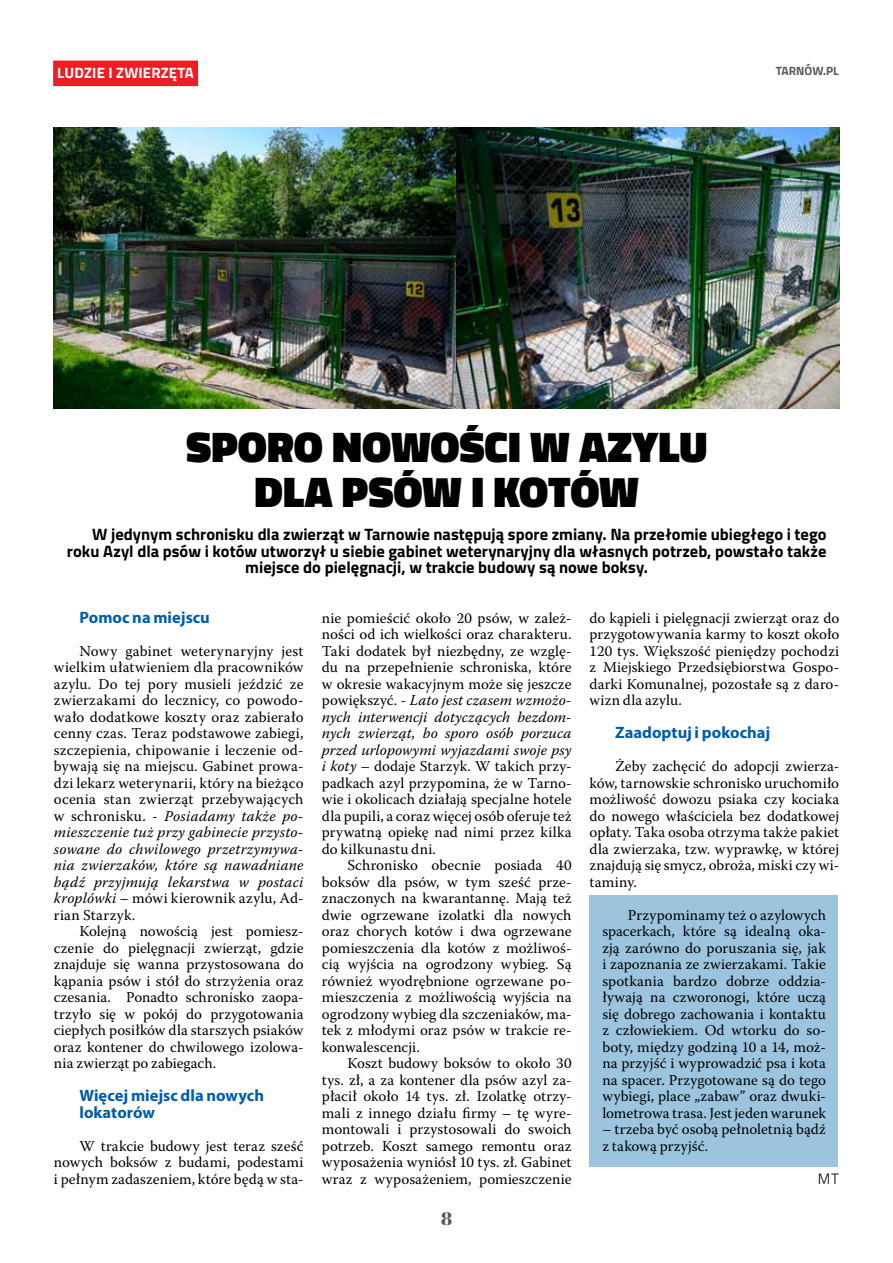
<style>
.page{position:relative;width:893px;height:1263px;background:#fff}
.page>*{position:absolute;margin:0;border:0;box-sizing:border-box;transform-origin:0 0}
.t1{font:900 43.5px/45px "Titillium";color:#000;text-align:center}
.t2{font:18px "Abril Fatface";color:#58595b}
.t3{font:700 16.5px "Titillium";color:#000}
.t4{font:700 16.5px/16.5px "Myriad Pro";color:#005da8}
.t5{font:15px/16.5px "Warnock Pro";letter-spacing:.005em;color:#000;text-align:justify}
.t6{font:700 15px "Titillium";letter-spacing:.01em;color:#fff}
.t7{font:300 15px "Titillium";color:#000}
.t8{font:700 12px "Titillium";color:#58595b}
.s1{font-style:italic}
</style>
<div class="page">
<div style="left:53px;top:61px;width:145px;height:25px;background:#ed1d24"></div>
<img style="left:54px;top:128px;width:403px;height:280px">
<img style="left:457px;top:128px;width:382px;height:280px">
<div style="left:589px;top:895px;width:249px;height:272px;background:#9cc4df"></div>
<p class="t6" style="left:57px;top:61px;width:138px">LUDZIE I ZWIERZĘTA</p>
<p class="t8" style="left:776px;top:62px;width:65px">TARNÓW.PL</p>
<h1 class="t1" style="left:186px;top:425px;width:523px">SPORO NOWOŚCI W AZYLU<br>DLA PSÓW I KOTÓW</h1>
<p class="t3" style="left:92px;top:522px;width:736px">W jedynym schronisku dla zwierząt w Tarnowie następują spore zmiany. Na przełomie ubiegłego i tego</p>
<p class="t3" style="left:67px;top:538px;width:761px">roku Azyl dla psów i kotów utworzył u siebie gabinet weterynaryjny dla własnych potrzeb, powstało także</p>
<p class="t3" style="left:245px;top:555px;width:404px">miejsce do pielęgnacji, w trakcie budowy są nowe boksy.</p>
<p class="t4" style="left:79px;top:608px;width:132px">Pomoc na miejscu</p>
<p class="t5" style="left:54px;top:642px;width:251px;text-indent:26px">Nowy gabinet weterynaryjny jest wielkim ułatwieniem dla pracowników azylu. Do tej pory musieli jeździć ze zwierzakami do lecznicy, co powodo&shy;wało dodatkowe koszty oraz zabierało cenny czas. Teraz podstawowe zabiegi, szczepienia, chipowanie i leczenie od&shy;bywają się na miejscu. Gabinet prowa&shy;dzi lekarz weterynarii, który na bieżąco ocenia stan zwierząt przebywających w schronisku. <span class="s1">- Posiadamy także po&shy;mieszczenie tuż przy gabinecie przysto&shy;sowane do chwilowego przetrzymywa&shy;nia zwierzaków, które są nawadniane bądź przyjmują lekarstwa w postaci kroplówki</span> – mówi kierownik azylu, Ad&shy;rian Starzyk.</p>
<p class="t5" style="left:54px;top:923px;width:251px;text-indent:26px">Kolejną nowością jest pomiesz&shy;czenie do pielęgnacji zwierząt, gdzie znajduje się wanna przystosowana do kąpania psów i stół do strzyżenia oraz czesania. Ponadto schronisko zaopa&shy;trzyło się w pokój do przygotowania ciepłych posiłków dla starszych psiaków oraz kontener do chwilowego izolowa&shy;nia zwierząt po zabiegach.</p>
<p class="t4" style="left:79px;top:1087px;width:186px">Więcej miejsc dla nowych lokatorów</p>
<p class="t5" style="left:54px;top:1137px;width:251px;text-indent:26px">W trakcie budowy jest teraz sześć nowych boksów z budami, podestami i pełnym zadaszeniem, które będą w sta-</p>
<p class="t5" style="left:322px;top:609px;width:251px">nie pomieścić około 20 psów, w zależ&shy;ności od ich wielkości oraz charakteru.<br>Taki dodatek był niezbędny, ze wzglę&shy;du na przepełnienie schroniska, które w okresie wakacyjnym może się jeszcze powiększyć. - <span class="s1">Lato jest czasem wzmożo&shy;nych interwencji dotyczących bezdom&shy;nych zwierząt, bo sporo osób porzuca przed urlopowymi wyjazdami swoje psy i koty</span> – dodaje Starzyk. W takich przy&shy;padkach azyl przypomina, że w Tarno&shy;wie i okolicach działają specjalne hotele dla pupili, a coraz więcej osób oferuje też prywatną opiekę nad nimi przez kilka do kilkunastu dni.</p>
<p class="t5" style="left:322px;top:857px;width:251px;text-indent:26px">Schronisko obecnie posiada 40 boksów dla psów, w tym sześć prze&shy;znaczonych na kwarantannę. Mają też dwie ogrzewane izolatki dla nowych oraz chorych kotów i dwa ogrzewane pomieszczenia dla kotów z możliwoś&shy;cią wyjścia na ogrodzony wybieg. Są również wyodrębnione ogrzewane po&shy;mieszczenia z możliwością wyjścia na ogrodzony wybieg dla szczeniaków, ma&shy;tek z młodymi oraz psów w trakcie re&shy;konwalescencji.</p>
<p class="t5" style="left:322px;top:1055px;width:251px;text-indent:26px">Koszt budowy boksów to około 30 tys. zł, a za kontener dla psów azyl za&shy;płacił około 14 tys. zł. Izolatkę otrzy&shy;mali z innego działu firmy – tę wyre&shy;montowali i przystosowali do swoich potrzeb. Koszt samego remontu oraz wyposażenia wyniósł 10 tys. zł. Gabinet wraz z wyposażeniem, pomieszczenie</p>
<p class="t2" style="left:441px;top:1206px;width:12px">8</p>
<p class="t5" style="left:590px;top:609px;width:251px">do kąpieli i pielęgnacji zwierząt oraz do przygotowywania karmy to koszt około 120 tys. Większość pieniędzy pochodzi z Miejskiego Przedsiębiorstwa Gospo&shy;darki Komunalnej, pozostałe są z daro&shy;wizn dla azylu.</p>
<p class="t4" style="left:615px;top:724px;width:157px">Zaadoptuj i pokochaj</p>
<p class="t5" style="left:590px;top:758px;width:251px;text-indent:26px">Żeby zachęcić do adopcji zwierza&shy;ków, tarnowskie schronisko uruchomiło możliwość dowozu psiaka czy kociaka do nowego właściciela bez dodatkowej opłaty. Taka osoba otrzyma także pakiet dla zwierzaka, tzw. wyprawkę, w której znajdują się smycz, obroża, miski czy wi&shy;taminy.</p>
<p class="t5" style="left:602px;top:906px;width:225px;text-indent:26px">Przypominamy też o azylowych spacerkach, które są idealną oka&shy;zją zarówno do poruszania się, jak i zapoznania ze zwierzakami. Takie spotkania bardzo dobrze oddzia&shy;ływają na czworonogi, które uczą się dobrego zachowania i kontaktu z człowiekiem. Od wtorku do so&shy;boty, między godziną 10 a 14, moż&shy;na przyjść i wyprowadzić psa i kota na spacer. Przygotowane są do tego wybiegi, place „zabaw” oraz dwuki&shy;lometrowa trasa. Jest jeden warunek</p>
<p class="t5" style="left:602px;top:1121px;width:225px">– trzeba być osobą pełnoletnią bądź z takową przyjść.</p>
<p class="t7" style="left:818px;top:1167px;width:23px">MT</p>
</div>
